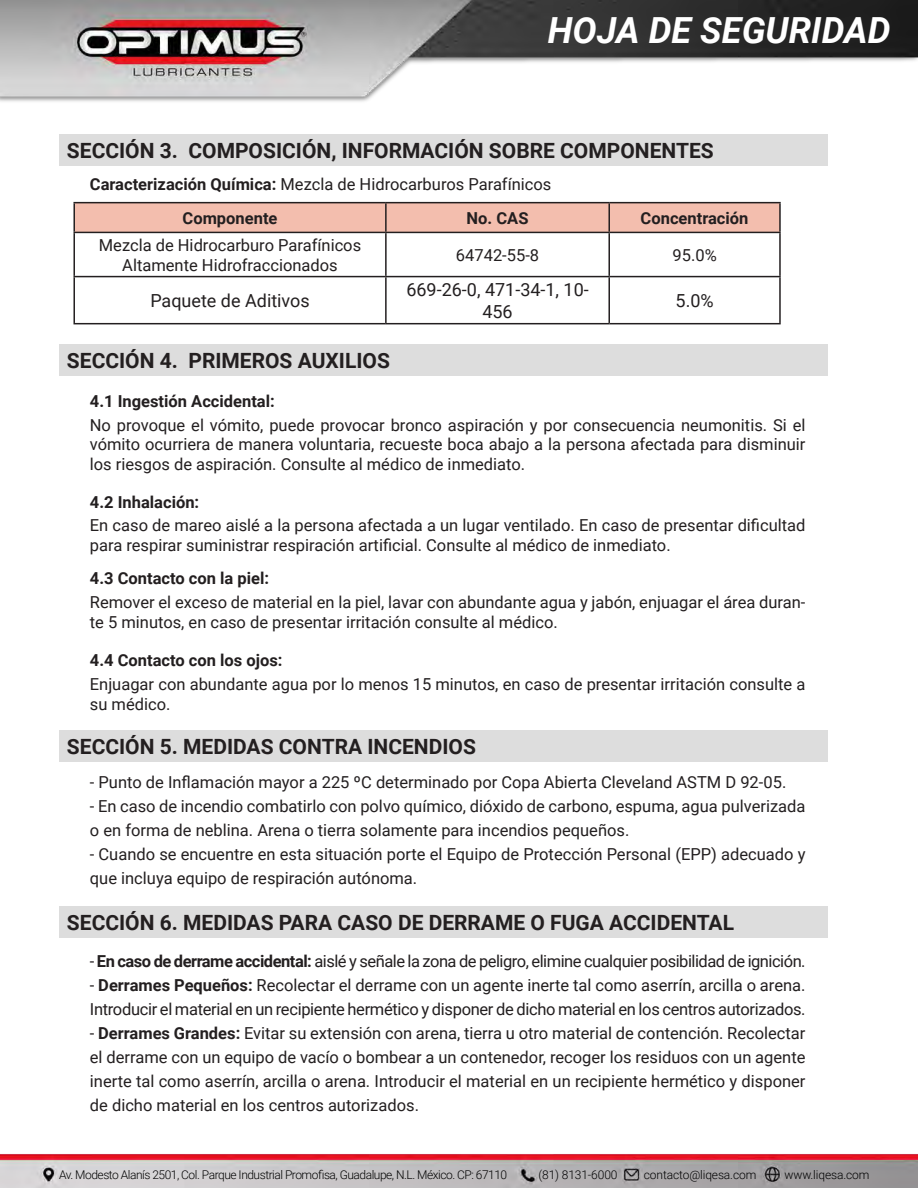
<style>
.page{position:relative;width:918px;height:1188px;background:#fff}
.page>*{position:absolute;margin:0;border:0;box-sizing:border-box;transform-origin:0 0}
.t1{font:italic 700 36px "Roboto";color:#fff}
.t2{font:700 21px "Roboto";color:#231f20}
.t3{font:18px/21.6px "Roboto";color:#231f20;text-align:center}
.t4{font:16.5px/19.8px "Roboto";color:#231f20}
.t5{font:16.5px/24px "Roboto";letter-spacing:-.02em;color:#231f20}
.t6{font:700 16.5px "Roboto";color:#231f20}
.t7{font:16.5px "Roboto";letter-spacing:-.03em;color:#231f20}
.t8{font:300 12px "Roboto";letter-spacing:-.04em;color:#000}
.t9{font:300 12px "Roboto";letter-spacing:-.01em;color:#000001}
.s1{font-weight:700}
</style>
<div class="page">
<img style="left:0;top:0;width:918px;height:1188px">
<div style="left:59px;top:134px;width:769px;height:32px;background:#ddd"></div>
<div style="left:75px;top:203px;width:704px;height:29px;background:#f3beae"></div>
<hr style="left:73px;top:202px;width:313px;height:1px;background:#231f20">
<hr style="left:73px;top:203px;width:2px;height:29px;background:#231f20">
<hr style="left:386px;top:202px;width:223px;height:1px;background:#231f20">
<hr style="left:385px;top:203px;width:2px;height:29px;background:#231f20">
<hr style="left:609px;top:202px;width:172px;height:1px;background:#231f20">
<hr style="left:608px;top:203px;width:2px;height:29px;background:#231f20">
<hr style="left:779px;top:203px;width:2px;height:29px;background:#231f20">
<hr style="left:73px;top:232px;width:313px;height:1px;background:#231f20">
<hr style="left:73px;top:233px;width:2px;height:43px;background:#231f20">
<hr style="left:386px;top:232px;width:223px;height:1px;background:#231f20">
<hr style="left:385px;top:233px;width:2px;height:43px;background:#231f20">
<hr style="left:609px;top:232px;width:172px;height:1px;background:#231f20">
<hr style="left:608px;top:233px;width:2px;height:43px;background:#231f20">
<hr style="left:779px;top:233px;width:2px;height:43px;background:#231f20">
<hr style="left:73px;top:276px;width:313px;height:1px;background:#231f20">
<hr style="left:73px;top:277px;width:2px;height:46px;background:#231f20">
<hr style="left:386px;top:276px;width:223px;height:1px;background:#231f20">
<hr style="left:385px;top:277px;width:2px;height:46px;background:#231f20">
<hr style="left:609px;top:276px;width:172px;height:1px;background:#231f20">
<hr style="left:608px;top:277px;width:2px;height:46px;background:#231f20">
<hr style="left:779px;top:277px;width:2px;height:46px;background:#231f20">
<hr style="left:73px;top:323px;width:313px;height:1px;background:#231f20">
<hr style="left:386px;top:323px;width:223px;height:1px;background:#231f20">
<hr style="left:609px;top:323px;width:172px;height:1px;background:#231f20">
<div style="left:59px;top:344px;width:769px;height:31px;background:#ddd"></div>
<div style="left:59px;top:730px;width:769px;height:32px;background:#ddd"></div>
<div style="left:59px;top:906px;width:769px;height:32px;background:#ddd"></div>
<h1 class="t1" style="left:548px;top:5px;width:345px">HOJA DE SEGURIDAD</h1>
<p class="t2" style="left:67px;top:136px;width:648px">SECCIÓN 3. COMPOSICIÓN, INFORMACIÓN SOBRE COMPONENTES</p>
<p class="t4" style="left:90px;top:173px;width:463px"><span class="s1">Caracterización Química:</span> Mezcla de Hidrocarburos Parafínicos</p>
<p class="t6" style="left:183px;top:206px;width:96px">Componente</p>
<p class="t6" style="left:467px;top:206px;width:63px">No. CAS</p>
<p class="t6" style="left:641px;top:206px;width:109px">Concentración</p>
<p class="t4" style="left:99px;top:234px;width:264px;text-align:center">Mezcla de Hidrocarburo Parafínicos<br>Altamente Hidrofraccionados</p>
<p class="t4" style="left:456px;top:244px;width:85px">64742-55-8</p>
<p class="t4" style="left:673px;top:244px;width:46px">95.0%</p>
<p class="t3" style="left:150px;top:289px;width:161px">Paquete de Aditivos</p>
<p class="t3" style="left:406px;top:278px;width:184px">669-26-0, 471-34-1, 10-<br>456</p>
<p class="t3" style="left:676px;top:289px;width:40px">5.0%</p>
<p class="t2" style="left:67px;top:345px;width:324px">SECCIÓN 4. PRIMEROS AUXILIOS</p>
<p class="t6" style="left:90px;top:390px;width:186px">4.1 Ingestión Accidental:</p>
<p class="t4" style="left:90px;top:414px;width:717px;text-align:justify">No provoque el vómito, puede provocar bronco aspiración y por consecuencia neumonitis. Si el vómito ocurriera de manera voluntaria, recueste boca abajo a la persona afectada para disminuir los riesgos de aspiración. Consulte al médico de inmediato.</p>
<p class="t6" style="left:90px;top:490px;width:111px">4.2 Inhalación:</p>
<p class="t4" style="left:90px;top:515px;width:717px">En caso de mareo aislé a la persona afectada a un lugar ventilado. En caso de presentar dificultad para respirar suministrar respiración artificial. Consulte al médico de inmediato.</p>
<p class="t6" style="left:90px;top:566px;width:181px">4.3 Contacto con la piel:</p>
<p class="t4" style="left:90px;top:592px;width:717px">Remover el exceso de material en la piel, lavar con abundante agua y jabón, enjuagar el área duran&shy;te 5 minutos, en caso de presentar irritación consulte al médico.</p>
<p class="t6" style="left:90px;top:649px;width:194px">4.4 Contacto con los ojos:</p>
<p class="t4" style="left:90px;top:673px;width:717px">Enjuagar con abundante agua por lo menos 15 minutos, en caso de presentar irritación consulte a su médico.</p>
<p class="t2" style="left:67px;top:732px;width:410px">SECCIÓN 5. MEDIDAS CONTRA INCENDIOS</p>
<p class="t4" style="left:90px;top:772px;width:698px">- Punto de Inflamación mayor a 225 ºC determinado por Copa Abierta Cleveland ASTM D 92-05.</p>
<p class="t4" style="left:90px;top:794px;width:717px;line-height:24px">- En caso de incendio combatirlo con polvo químico, dióxido de carbono, espuma, agua pulverizada o en forma de neblina. Arena o tierra solamente para incendios pequeños.</p>
<p class="t4" style="left:90px;top:842px;width:717px;line-height:24px">- Cuando se encuentre en esta situación porte el Equipo de Protección Personal (EPP) adecuado y que incluya equipo de respiración autónoma.</p>
<p class="t2" style="left:67px;top:908px;width:669px">SECCIÓN 6. MEDIDAS PARA CASO DE DERRAME O FUGA ACCIDENTAL</p>
<p class="t7" style="left:90px;top:949px;width:717px">- <span class="s1">En caso de derrame accidental:</span> aislé y señale la zona de peligro, elimine cualquier posibilidad de ignición.</p>
<p class="t5" style="left:90px;top:972px;width:717px">- <span class="s1">Derrames Pequeños:</span> Recolectar el derrame con un agente inerte tal como aserrín, arcilla o arena.<br>Introducir el material en un recipiente hermético y disponer de dicho material en los centros autorizados.</p>
<p class="t4" style="left:90px;top:1020px;width:717px;line-height:24px;text-align:justify">- <span class="s1">Derrames Grandes:</span> Evitar su extensión con arena, tierra u otro material de contención. Recolectar el derrame con un equipo de vacío o bombear a un contenedor, recoger los residuos con un agente inerte tal como aserrín, arcilla o arena. Introducir el material en un recipiente hermético y disponer de dicho material en los centros autorizados.</p>
<p class="t8" style="left:59px;top:1167px;width:450px">Av. Modesto Alanís 2501, Col. Parque Industrial Promofisa, Guadalupe, N.L. México. CP: 67110</p>
<p class="t9" style="left:539px;top:1167px;width:81px">(81) 8131-6000</p>
<p class="t9" style="left:644px;top:1167px;width:114px">contacto@liqesa.com</p>
<p class="t9" style="left:784px;top:1167px;width:86px">www.liqesa.com</p>
</div>
